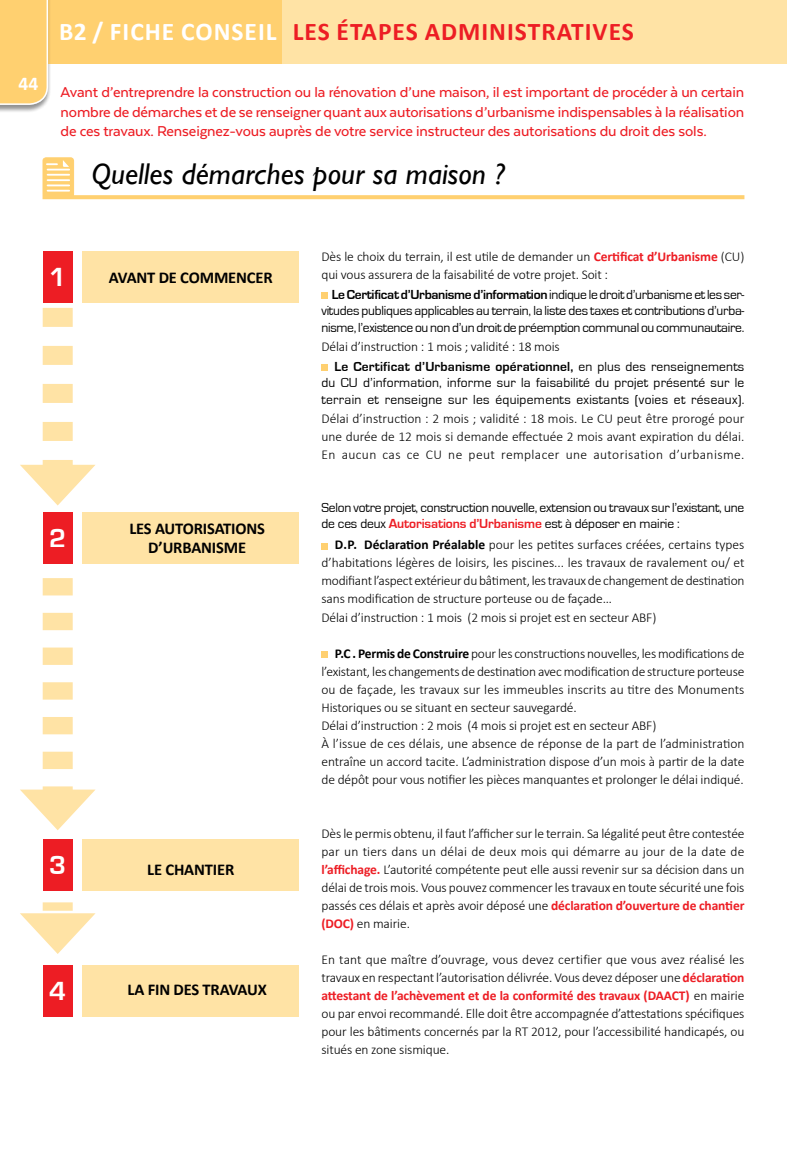
<style>
.page{position:relative;width:787px;height:1149px;background:#fff}
.page>*{position:absolute;margin:0;border:0;box-sizing:border-box;transform-origin:0 0}
.t1{font:italic 30px "Gill Sans";color:#000}
.t2{font:700 27px "Eurostile";color:#fff}
.t3{font:700 25.5px "Calibri";letter-spacing:.04em;color:#ed1d24}
.t4{font:700 25.5px "Calibri";letter-spacing:.04em;color:#fff}
.t5{font:700 19.5px "Calibri";color:#fff}
.t6{font:500 16.5px/19.5px "Texta";letter-spacing:-.01em;color:#ed1d24;text-align:justify}
.t7{font:700 16.5px/19.5px "Calibri";letter-spacing:-.01em;color:#000;text-align:center}
.t8{font:300 13.5px/18px "Calibri";letter-spacing:-.01em;color:#000}
.t9{font:13.5px/16.5px "Eurostile";letter-spacing:-.015em;color:#000;text-align:justify}
.s1{color:#fff}
.s2{font-size:22.5px}
.s3{font-weight:700;color:#ed1d24}
.s4{font-weight:700}
</style>
<div class="page">
<div style="left:279px;top:0;width:508px;height:64px;background:#ffe3a5"></div>
<div style="left:0;top:0;width:282px;height:64px;background:#ffd070"></div>
<div style="left:0;top:0;width:51px;height:113px;background:#000;opacity:.25"></div>
<svg style="left:0;top:0;width:49px;height:106px"></svg>
<svg style="left:43px;top:195px;width:701px;height:4px;background:#ffd175"></svg>
<svg style="left:43px;top:158px;width:31px;height:39px"></svg>
<div style="left:43px;top:157px;width:31px;height:41px;border:1px solid #ffd070;border-radius:3px"></div>
<hr style="left:48px;top:174px;width:21px;height:2px;background:#fff">
<hr style="left:48px;top:179px;width:21px;height:2px;background:#fff">
<hr style="left:48px;top:184px;width:21px;height:2px;background:#fff">
<svg style="left:48px;top:190px;width:21px;height:1px"></svg>
<svg style="left:47px;top:160px;width:22px;height:10px"></svg>
<div style="left:43px;top:252px;width:30px;height:51px;background:#ed1d24"></div>
<div style="left:43px;top:512px;width:30px;height:51px;background:#ed1d24"></div>
<div style="left:43px;top:839px;width:30px;height:51px;background:#ed1d24"></div>
<div style="left:43px;top:965px;width:30px;height:51px;background:#ed1d24"></div>
<svg style="left:20px;top:308px;width:75px;height:197px"></svg>
<svg style="left:20px;top:578px;width:76px;height:252px"></svg>
<svg style="left:20px;top:902px;width:76px;height:51px"></svg>
<div style="left:82px;top:252px;width:217px;height:51px;background:#ffe3a5"></div>
<div style="left:321px;top:292px;width:7px;height:6px;background:#ffd070"></div>
<div style="left:321px;top:364px;width:7px;height:6px;background:#ffd070"></div>
<div style="left:321px;top:543px;width:7px;height:6px;background:#ffd070"></div>
<div style="left:321px;top:651px;width:7px;height:6px;background:#ffd070"></div>
<div style="left:82px;top:512px;width:217px;height:51px;background:#ffe3a5"></div>
<div style="left:82px;top:839px;width:217px;height:51px;background:#ffe3a5"></div>
<div style="left:82px;top:965px;width:217px;height:51px;background:#ffe3a5"></div>
<h3 class="t5" style="left:19px;top:71px;width:21px">44</h3>
<h3 class="t3" style="left:59px;top:16px;width:576px"><span class="s1">B2 / Fiche conseil</span> Les étapes administratives</h3>
<h3 class="t4" style="left:58px;top:16px;width:214px"><span class="s2">B1</span> Fiche conseil</h3>
<p class="t6" style="left:61px;top:82px;width:685px">Avant d’entreprendre la construction ou la rénovation d’une maison, il est important de procéder à un certain nombre de démarches et de se renseigner quant aux autorisations d’urbanisme indispensables à la réalisation de ces travaux. Renseignez-vous auprès de votre service instructeur des autorisations du droit des sols.</p>
<h1 class="t1" style="left:91px;top:156px;width:415px">Quelles démarches pour sa maison ?</h1>
<h2 class="t2" style="left:49px;top:262px;width:18px">1</h2>
<p class="t7" style="left:109px;top:268px;width:11px">AVANT</p>
<p class="t7" style="left:159px;top:268px;width:33px">DE COMMENCER</p>
<h2 class="t2" style="left:49px;top:523px;width:18px">2</h2>
<p class="t7" style="left:129px;top:518px;width:137px">LES AUTORISATIONS<br>D’URBANISME</p>
<h2 class="t2" style="left:49px;top:850px;width:18px">3</h2>
<h2 class="t2" style="left:49px;top:976px;width:18px">4</h2>
<p class="t7" style="left:147px;top:859px;width:28px">LE CHANTIER</p>
<p class="t7" style="left:128px;top:979px;width:141px">LA FIN DES TRAVAUX</p>
<p class="t8" style="left:321px;top:247px;width:424px">Dès le choix du terrain, il est utile de demander un <span class="s3">Certificat d’Urbanisme</span> (CU) qui vous assurera de la faisabilité de votre projet. Soit :</p>
<p class="t9" style="left:321px;top:286px;width:424px;text-indent:10px"><span class="s4">le certificat d’urbanisme d’information</span> indique le droit d’urbanisme et les ser&shy;vitudes publiques applicables au terrain, la liste des taxes et contributions d’urba&shy;nisme, l’existence ou non d’un droit de préemption communal ou communautaire.</p>
<p class="t8" style="left:321px;top:337px;width:240px">Délai d’instruction : 1 mois ; validité : 18 mois</p>
<p class="t9" style="left:321px;top:358px;width:424px;text-indent:13px"><span class="s4">Le Certificat d’Urbanisme opérationnel,</span> en plus des renseignements du CU d’information, informe sur la faisabilité du projet présenté sur le terrain et renseigne sur les équipements existants (voies et réseaux).</p>
<p class="t8" style="left:321px;top:409px;width:424px;text-align:justify">Délai d’instruction : 2 mois ; validité : 18 mois. Le CU peut être prorogé pour une durée de 12 mois si demande effectuée 2 mois avant expiration du délai.<br>En aucun cas ce CU ne peut remplacer une autorisation d’urbanisme.</p>
<p class="t9" style="left:321px;top:499px;width:424px">Selon votre projet, construction nouvelle, extension ou travaux sur l’existant, une de ces deux <span class="s3">Autorisations d’Urbanisme</span> est à déposer en mairie :</p>
<p class="t8" style="left:321px;top:535px;width:424px;text-indent:14px"><span class="s4">D.P. Déclaration Préalable</span> pour les petites surfaces créées, certains types d’habitations légères de loisirs, les piscines... les travaux de ravalement ou/ et modifiant l’aspect extérieur du bâtiment, les travaux de changement de destination sans modification de structure porteuse ou de façade…<br>Délai d’instruction : 1 mois (2 mois si projet est en secteur ABF)</p>
<p class="t8" style="left:321px;top:643px;width:424px;text-indent:14px"><span class="s4">P.C . Permis de Construire</span> pour les constructions nouvelles, les modifications de l’existant, les changements de destination avec modification de structure porteuse ou de façade, les travaux sur les immeubles inscrits au titre des Monuments Historiques ou se situant en secteur sauvegardé.<br>Délai d’instruction : 2 mois (4 mois si projet est en secteur ABF)<br>À l’issue de ces délais, une absence de réponse de la part de l’administration entraîne un accord tacite. L’administration dispose d’un mois à partir de la date de dépôt pour vous notifier les pièces manquantes et prolonger le délai indiqué.</p>
<p class="t8" style="left:321px;top:823px;width:424px;text-align:justify">Dès le permis obtenu, il faut l’afficher sur le terrain. Sa légalité peut être contestée par un tiers dans un délai de deux mois qui démarre au jour de la date de <span class="s3">l’affichage.</span> L’autorité compétente peut elle aussi revenir sur sa décision dans un délai de trois mois. Vous pouvez commencer les travaux en toute sécurité une fois passés ces délais et après avoir déposé une <span class="s3">déclaration d’ouverture de chantier (DOC)</span> en mairie.</p>
<p class="t8" style="left:321px;top:949px;width:424px;text-align:justify">En tant que maître d’ouvrage, vous devez certifier que vous avez réalisé les travaux en respectant l’autorisation délivrée. Vous devez déposer une <span class="s3">déclaration attestant de l’achèvement et de la conformité des travaux (DAACT)</span> en mairie ou par envoi recommandé. Elle doit être accompagnée d’attestations spécifiques pour les bâtiments concernés par la RT 2012, pour l’accessibilité handicapés, ou situés en zone sismique.</p>
</div>
